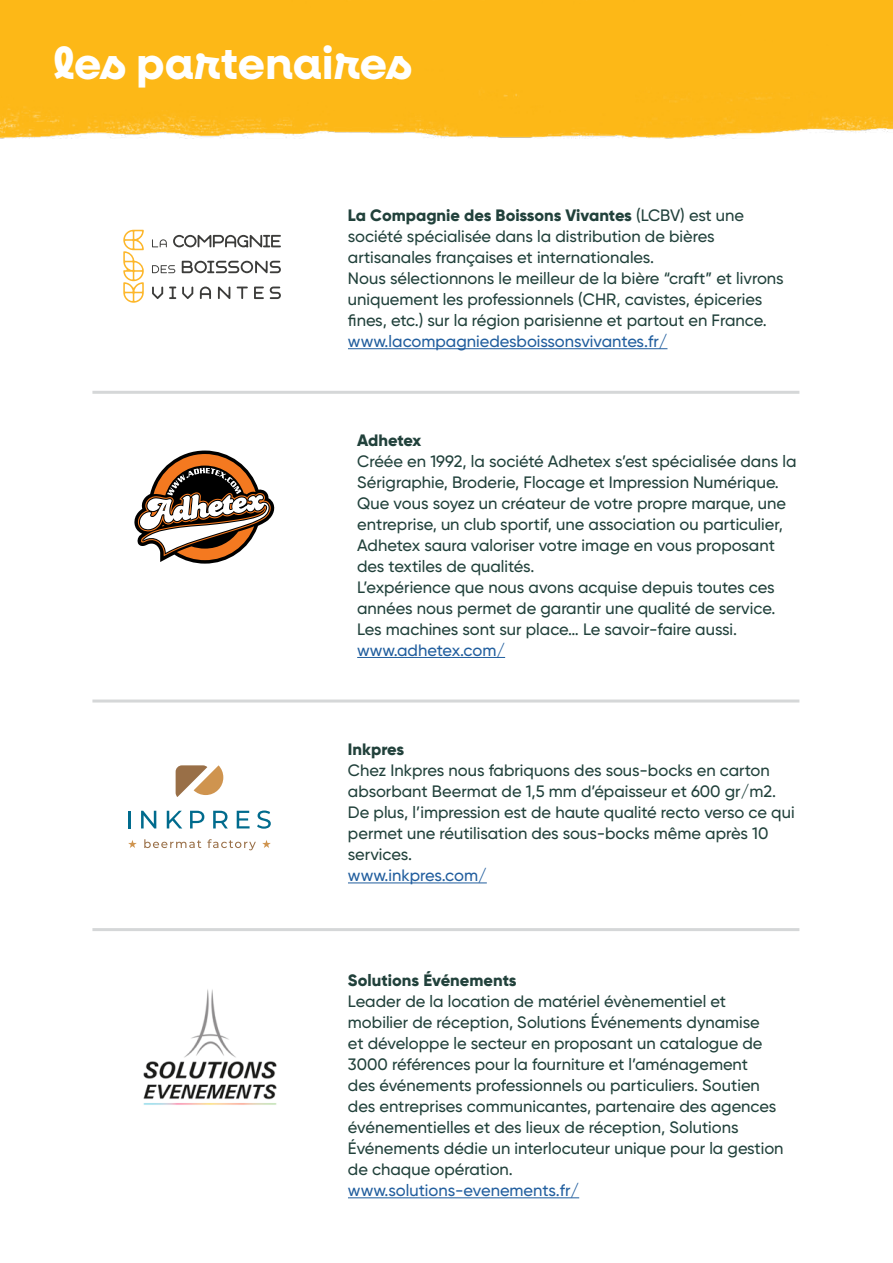
<style>
.page{position:relative;width:893px;height:1263px;background:#fff}
.page>*{position:absolute;margin:0;border:0;box-sizing:border-box;transform-origin:0 0}
.t1{font:700 45px "Neulis Cursive";letter-spacing:-.005em;color:#fff}
.t2{font:500 16.5px/21px "Gilroy";color:#21413b}
.t3{font:500 16.5px "Gilroy";color:#215e9e}
.t4{font:800 16.5px "Gilroy";color:#21413b}
.s1{font-weight:800}
</style>
<div class="page">
<div style="left:0;top:0;width:893px;height:139px;background:#fdb817"></div>
<hr style="left:348px;top:348px;width:319px;height:1px;background:#215e9e">
<hr style="left:357px;top:657px;width:148px;height:1px;background:#215e9e">
<hr style="left:348px;top:882px;width:139px;height:1px;background:#215e9e">
<hr style="left:92px;top:391px;width:707px;height:3px;background:#d5d7d8">
<hr style="left:92px;top:699px;width:707px;height:3px;background:#d5d7d8">
<hr style="left:92px;top:928px;width:707px;height:3px;background:#d5d7d8">
<svg style="left:152px;top:265px;width:23px;height:8px"></svg>
<svg style="left:182px;top:261px;width:99px;height:12px"></svg>
<svg style="left:152px;top:239px;width:15px;height:8px"></svg>
<svg style="left:173px;top:235px;width:108px;height:13px"></svg>
<svg style="left:152px;top:287px;width:11px;height:12px"></svg>
<svg style="left:169px;top:287px;width:7px;height:12px"></svg>
<svg style="left:182px;top:287px;width:11px;height:12px"></svg>
<svg style="left:200px;top:287px;width:11px;height:12px"></svg>
<svg style="left:218px;top:287px;width:12px;height:12px"></svg>
<svg style="left:237px;top:287px;width:11px;height:12px"></svg>
<svg style="left:254px;top:287px;width:10px;height:12px"></svg>
<svg style="left:270px;top:287px;width:11px;height:12px"></svg>
<svg style="left:123px;top:230px;width:21px;height:73px"></svg>
<svg style="left:134px;top:450px;width:140px;height:114px"></svg>
<hr style="left:128px;top:811px;width:3px;height:17px;background:#006b8d">
<svg style="left:141px;top:811px;width:15px;height:17px"></svg>
<svg style="left:167px;top:811px;width:15px;height:17px"></svg>
<svg style="left:190px;top:811px;width:14px;height:17px"></svg>
<svg style="left:213px;top:811px;width:15px;height:17px"></svg>
<svg style="left:237px;top:811px;width:13px;height:17px"></svg>
<svg style="left:257px;top:810px;width:14px;height:19px"></svg>
<svg style="left:176px;top:765px;width:47px;height:32px"></svg>
<svg style="left:144px;top:839px;width:57px;height:9px"></svg>
<svg style="left:207px;top:839px;width:49px;height:11px"></svg>
<svg style="left:128px;top:840px;width:9px;height:8px"></svg>
<svg style="left:262px;top:840px;width:9px;height:8px"></svg>
<hr style="left:348px;top:1197px;width:231px;height:1px;background:#215e9e">
<img style="left:143px;top:989px;width:134px;height:116px">
<h1 class="t1" style="left:53px;top:30px;width:360px">les partenaires</h1>
<p class="t2" style="left:348px;top:205px;width:437px"><span class="s1">La Compagnie des Boissons Vivantes</span> (LCBV) est une société spécialisée dans la distribution de bières artisanales françaises et internationales.<br>Nous sélectionnons le meilleur de la bière “craft” et livrons uniquement les professionnels (CHR, cavistes, épiceries fines, etc.) sur la région parisienne et partout en France.</p>
<p class="t3" style="left:348px;top:331px;width:321px">www.lacompagniedesboissonsvivantes.fr/</p>
<p class="t4" style="left:357px;top:430px;width:66px">Adhetex</p>
<p class="t2" style="left:357px;top:450px;width:441px">Créée en 1992, la société Adhetex s’est spécialisée dans la Sérigraphie, Broderie, Flocage et Impression Numérique.<br>Que vous soyez un créateur de votre propre marque, une entreprise, un club sportif, une association ou particulier, Adhetex saura valoriser votre image en vous proposant des textiles de qualités.<br>L’expérience que nous avons acquise depuis toutes ces années nous permet de garantir une qualité de service.<br>Les machines sont sur place… Le savoir-faire aussi.</p>
<p class="t3" style="left:357px;top:640px;width:149px">www.adhetex.com/</p>
<p class="t4" style="left:348px;top:739px;width:58px">Inkpres</p>
<p class="t2" style="left:348px;top:760px;width:448px">Chez Inkpres nous fabriquons des sous-bocks en carton absorbant Beermat de 1,5 mm d’épaisseur et 600 gr/m2.<br>De plus, l’impression est de haute qualité recto verso ce qui permet une réutilisation des sous-bocks même après 10 services.</p>
<p class="t3" style="left:348px;top:865px;width:140px">www.inkpres.com/</p>
<p class="t4" style="left:348px;top:970px;width:170px">Solutions Événements</p>
<p class="t2" style="left:348px;top:991px;width:437px">Leader de la location de matériel évènementiel et mobilier de réception, Solutions Événements dynamise<br>et développe le secteur en proposant un catalogue de 3000 références pour la fourniture et l’aménagement<br>des événements professionnels ou particuliers. Soutien des entreprises communicantes, partenaire des agences événementielles et des lieux de réception, Solutions Événements dédie un interlocuteur unique pour la gestion de chaque opération.</p>
<p class="t3" style="left:348px;top:1180px;width:233px">www.solutions-evenements.fr/</p>
</div>
